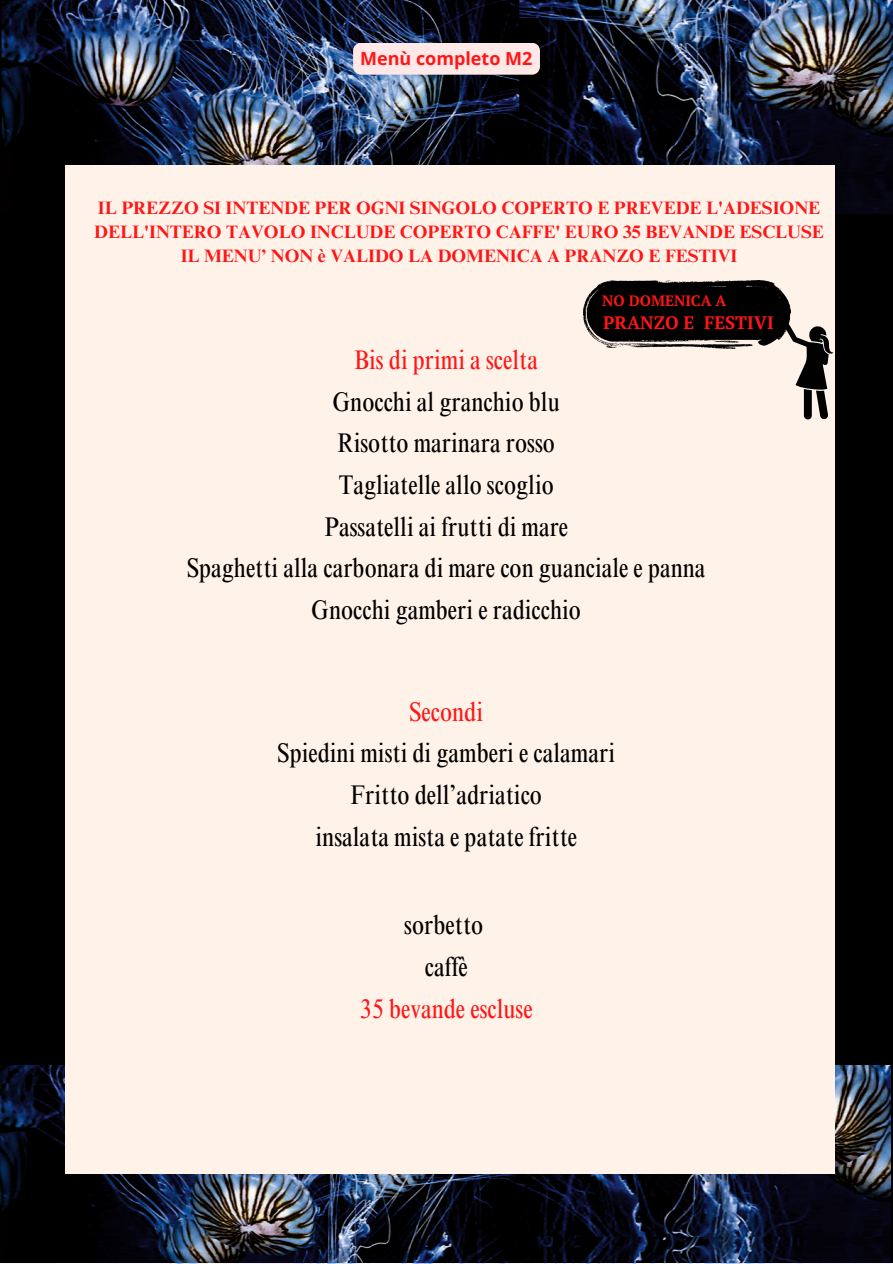
<style>
.page{position:relative;width:893px;height:1264px;background:#fff}
.page>*{position:absolute;margin:0;border:0;box-sizing:border-box;transform-origin:0 0}
.t1{font:condensed 27px/41.7px "Times NRMT Pro";color:#000;text-align:center}
.t2{font:condensed 27px/41.7px "Times NRMT Pro";color:#ff1616;text-align:center}
.t3{font:700 18px/23.7px "Times NRMT Pro";color:#ff1616;text-align:center}
.t4{font:700 18px "Open Sans";color:#ff1616}
.t5{font:700 18px "PT Serif";color:#ff1616}
.t6{font:700 15px "PT Serif";color:#ff1616}
.s1{color:#ff1616}
.s2{color:#000}
</style>
<div class="page">
<div style="left:0;top:0;width:892px;height:1262px;background:#000"></div>
<img style="left:0;top:1065px;width:890px;height:198px">
<img style="left:1px;top:0;width:891px;height:214px">
<div style="left:66px;top:165px;width:768px;height:1009px;background:#fff2e9"></div>
<div style="left:353px;top:43px;width:187px;height:32px;background:#ffe8e8"></div>
<img style="left:583px;top:281px;width:207px;height:67px">
<svg style="left:756px;top:310px;width:78px;height:109px"></svg>
<h2 class="t4" style="left:360px;top:45px;width:174px">Menù completo M2</h2>
<p class="t3" style="left:94px;top:198px;width:731px">IL PREZZO SI INTENDE PER OGNI SINGOLO COPERTO E PREVEDE L'ADESIONE<br>DELL'INTERO TAVOLO INCLUDE COPERTO CAFFE' EURO 35 BEVANDE ESCLUSE<br>IL MENU’ NON è VALIDO LA DOMENICA A PRANZO E FESTIVI</p>
<p class="t6" style="left:602px;top:290px;width:126px">NO DOMENICA A</p>
<p class="t5" style="left:603px;top:310px;width:172px">PRANZO E FESTIVI</p>
<h1 class="t1" style="left:187px;top:342px;width:520px"><span class="s1">Bis di primi a scelta<br></span>Gnocchi al granchio blu<br>Risotto marinara rosso<br>Tagliatelle allo scoglio<br>Passatelli ai frutti di mare<br>Spaghetti alla carbonara di mare con guanciale e panna<br>Gnocchi gamberi e radicchio</h1>
<h1 class="t1" style="left:277px;top:694px;width:339px"><span class="s1">Secondi<br></span>Spiedini misti di gamberi e calamari<br>Fritto dell’adriatico<br>insalata mista e patate fritte</h1>
<p class="t2" style="left:360px;top:907px;width:174px"><span class="s2">sorbetto<br>caffè<br></span>35 bevande escluse</p>
</div>
